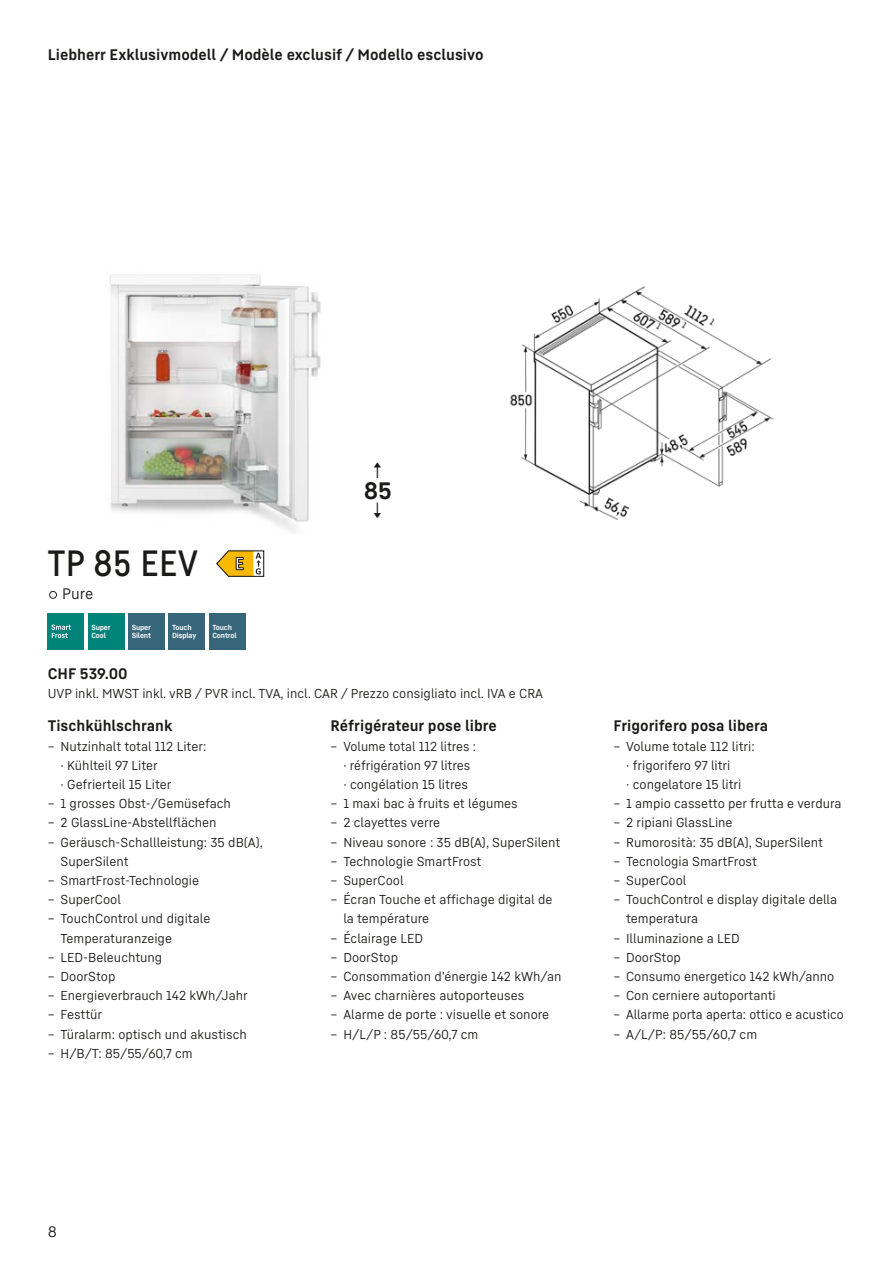
<style>
.page{position:relative;width:893px;height:1263px;background:#fff}
.page>*{position:absolute;margin:0;border:0;box-sizing:border-box;transform-origin:0 0}
.t1{font:36px "Liebherr Head";letter-spacing:.02em;color:#1a1a18}
.t2{font:700 23.4px "Liebherr Text";color:#1a1a18}
.t3{font:700 16.2px "Liebherr Text";color:#1a1a18}
.t4{font:700 15px "Liebherr Text";color:#1a1a18}
.t5{font:15px "Liebherr Text";color:#1a1a18}
.t6{font:12.75px/19.2px "Liebherr Text";color:#1a1a18}
.t7{font:700 7.2px/8.2px "Liebherr Text";letter-spacing:-.02em;color:#fff}
</style>
<div class="page">
<img style="left:109px;top:274px;width:212px;height:258px">
<img style="left:510px;top:286px;width:263px;height:234px">
<svg style="left:49px;top:591px;width:8px;height:8px"></svg>
<svg style="left:216px;top:550px;width:48px;height:27px"></svg>
<div style="left:48px;top:613px;width:36px;height:37px;background:#008378"></div>
<svg style="left:51px;top:624px;width:20px;height:14px"></svg>
<div style="left:88px;top:613px;width:36px;height:37px;background:#008378"></div>
<div style="left:169px;top:613px;width:36px;height:37px;background:#37657a"></div>
<div style="left:209px;top:613px;width:36px;height:37px;background:#37657a"></div>
<div style="left:129px;top:613px;width:36px;height:37px;background:#37657a"></div>
<p class="t4" style="left:48px;top:45px;width:437px">Liebherr Exklusivmodell / Modèle exclusif / Modello esclusivo</p>
<h1 class="t1" style="left:48px;top:541px;width:152px">TP 85 EEV</h1>
<p class="t5" style="left:62px;top:584px;width:33px">Pure</p>
<p class="t7" style="left:91px;top:623px;width:21px">Super<br>Cool</p>
<p class="t7" style="left:172px;top:623px;width:26px">Touch<br>Display</p>
<p class="t7" style="left:212px;top:623px;width:26px">Touch<br>Control</p>
<p class="t7" style="left:132px;top:623px;width:21px">Super<br>Silent</p>
<p class="t3" style="left:368px;top:459px;width:21px">↑</p>
<p class="t3" style="left:368px;top:499px;width:21px">↓</p>
<h2 class="t2" style="left:364px;top:474px;width:30px">85</h2>
<p class="t4" style="left:48px;top:663px;width:81px">CHF 539.00</p>
<p class="t6" style="left:48px;top:683px;width:497px">UVP inkl. MWST inkl. vRB / PVR incl. TVA, incl. CAR / Prezzo consigliato incl. IVA e CRA</p>
<p class="t4" style="left:48px;top:716px;width:126px">Tischkühlschrank</p>
<p class="t6" style="left:61px;top:736px;width:147px;text-indent:-13px">– Nutzinhalt total 112 Liter: · Kühlteil 97 Liter<br>· Gefrierteil 15 Liter</p>
<p class="t6" style="left:48px;top:793px;width:185px">– 1 grosses Obst-/Gemüsefach</p>
<p class="t6" style="left:48px;top:813px;width:170px">– 2 GlassLine-Abstellflächen</p>
<p class="t6" style="left:61px;top:832px;width:204px;text-indent:-13px">– Geräusch-Schallleistung: 35 dB(A),<br>SuperSilent</p>
<p class="t6" style="left:48px;top:870px;width:153px">– SmartFrost-Technologie</p>
<p class="t6" style="left:48px;top:889px;width:75px">– SuperCool</p>
<p class="t6" style="left:61px;top:909px;width:151px;text-indent:-13px">– TouchControl und digitale<br>Temperaturanzeige</p>
<p class="t6" style="left:48px;top:947px;width:116px">– LED-Beleuchtung</p>
<p class="t6" style="left:48px;top:966px;width:69px">– DoorStop</p>
<p class="t6" style="left:48px;top:985px;width:202px">– Energieverbrauch 142 kWh/Jahr</p>
<p class="t6" style="left:48px;top:1005px;width:56px">– Festtür</p>
<p class="t6" style="left:48px;top:1024px;width:200px">– Türalarm: optisch und akustisch</p>
<p class="t6" style="left:48px;top:1043px;width:146px">– H/B/T: 85/55/60,7 cm</p>
<p class="t4" style="left:331px;top:716px;width:168px">Réfrigérateur pose libre</p>
<p class="t6" style="left:331px;top:736px;width:147px;text-align:center">– Volume total 112 litres : · réfrigération 97 litres<br>· congélation 15 litres</p>
<p class="t6" style="left:331px;top:793px;width:189px">– 1 maxi bac à fruits et légumes</p>
<p class="t6" style="left:331px;top:813px;width:111px">– 2 clayettes verre</p>
<p class="t6" style="left:331px;top:832px;width:231px">– Niveau sonore : 35 dB(A), SuperSilent</p>
<p class="t6" style="left:331px;top:851px;width:152px">– Technologie SmartFrost</p>
<p class="t6" style="left:331px;top:870px;width:75px">– SuperCool</p>
<p class="t6" style="left:343px;top:889px;width:211px;text-indent:-13px">– Écran Touche et affichage digital de la température</p>
<p class="t6" style="left:331px;top:928px;width:94px">– Éclairage LED</p>
<p class="t6" style="left:331px;top:947px;width:69px">– DoorStop</p>
<p class="t6" style="left:331px;top:966px;width:232px">– Consommation d’énergie 142 kWh/an</p>
<p class="t6" style="left:331px;top:985px;width:195px">– Avec charnières autoporteuses</p>
<p class="t6" style="left:331px;top:1005px;width:220px">– Alarme de porte : visuelle et sonore</p>
<p class="t6" style="left:331px;top:1024px;width:149px">– H/L/P : 85/55/60,7 cm</p>
<p class="t4" style="left:613px;top:716px;width:156px">Frigorifero posa libera</p>
<p class="t6" style="left:626px;top:736px;width:130px;text-indent:-13px">– Volume totale 112 litri: · frigorifero 97 litri<br>· congelatore 15 litri</p>
<p class="t6" style="left:613px;top:793px;width:230px">– 1 ampio cassetto per frutta e verdura</p>
<p class="t6" style="left:613px;top:813px;width:121px">– 2 ripiani GlassLine</p>
<p class="t6" style="left:613px;top:832px;width:211px">– Rumorosità: 35 dB(A), SuperSilent</p>
<p class="t6" style="left:613px;top:851px;width:145px">– Tecnologia SmartFrost</p>
<p class="t6" style="left:613px;top:870px;width:75px">– SuperCool</p>
<p class="t6" style="left:626px;top:889px;width:213px;text-indent:-13px">– TouchControl e display digitale della temperatura</p>
<p class="t6" style="left:613px;top:928px;width:128px">– Illuminazione a LED</p>
<p class="t6" style="left:613px;top:947px;width:69px">– DoorStop</p>
<p class="t6" style="left:613px;top:966px;width:223px">– Consumo energetico 142 kWh/anno</p>
<p class="t6" style="left:613px;top:985px;width:164px">– Con cerniere autoportanti</p>
<p class="t6" style="left:613px;top:1005px;width:232px">– Allarme porta aperta: ottico e acustico</p>
<p class="t6" style="left:613px;top:1024px;width:145px">– A/L/P: 85/55/60,7 cm</p>
<p class="t5" style="left:48px;top:1222px;width:11px">8</p>
</div>
